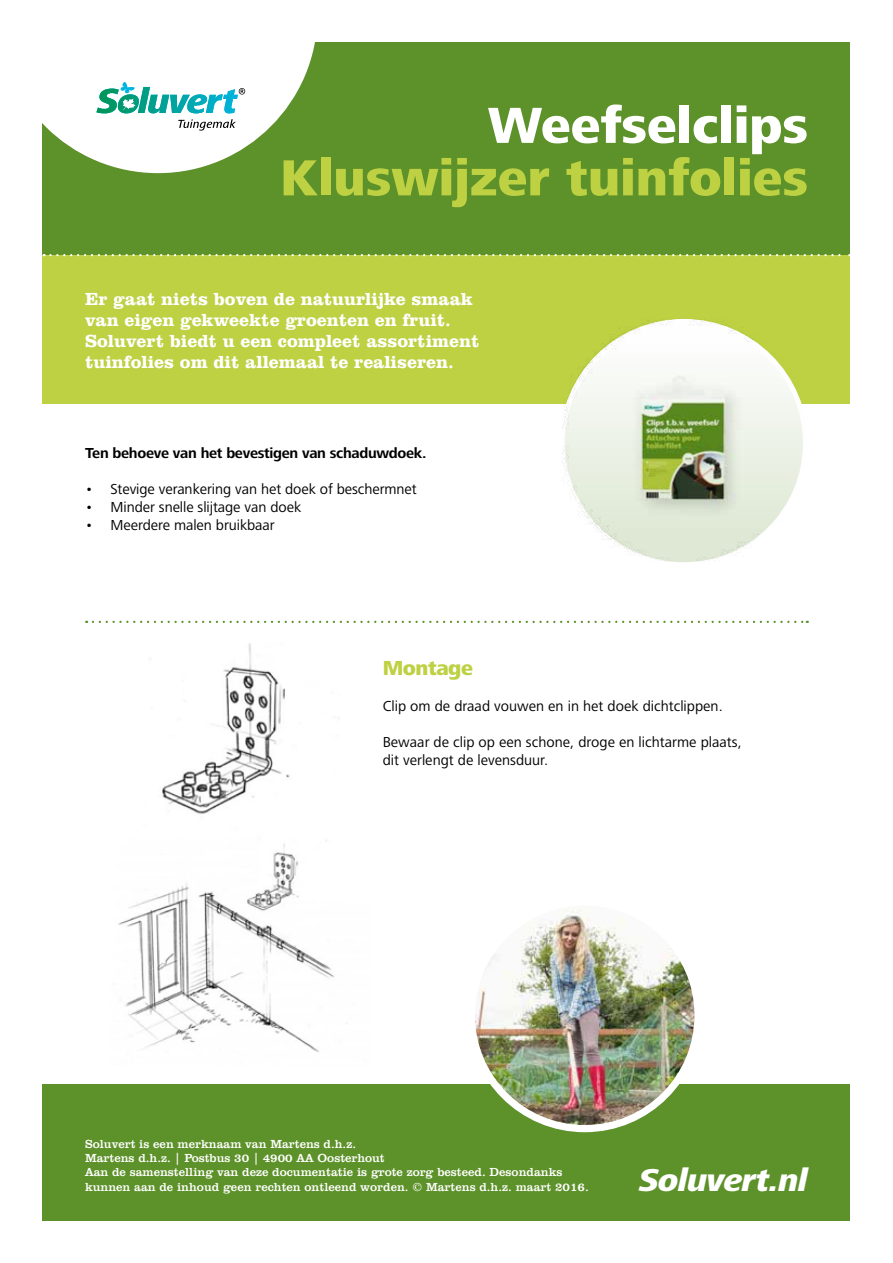
<style>
.page{position:relative;width:893px;height:1263px;background:#fff}
.page>*{position:absolute;margin:0;border:0;box-sizing:border-box;transform-origin:0 0}
.t1{font:800 52.5px "Frutiger Next LT";color:#bdd143}
.t2{font:800 52.5px "Frutiger Next LT";color:#fff}
.t3{font:italic 800 32.85px "Frutiger Next LT";letter-spacing:-.02em;color:#fff}
.t4{font:800 21px "Frutiger Next LT";letter-spacing:-.02em;color:#bdd143}
.t5{font:700 18px/21px "Clarendon BT";color:#fff}
.t6{font:15px/18px "Frutiger Next LT";color:#000}
.t7{font:700 15px "Frutiger Next LT";letter-spacing:-.02em;color:#000}
.t8{font:12px/14.4px "Clarendon BT";color:#fff}
</style>
<div class="page">
<div style="left:43px;top:1084px;width:807px;height:136px;background:#5d9129"></div>
<div style="left:43px;top:255px;width:807px;height:149px;background:#bdd143"></div>
<div style="left:43px;top:43px;width:807px;height:212px;background:#5d9129"></div>
<svg style="left:42px;top:42px;width:275px;height:131px"></svg>
<svg style="left:44px;top:254px;width:806px;height:2px"></svg>
<svg style="left:93px;top:621px;width:715px;height:2px"></svg>
<img style="left:471px;top:902px;width:227px;height:226px;border-radius:113px">
<div style="left:468px;top:898px;width:234px;height:234px;border:7px solid #fff;border-radius:50%"></div>
<img style="left:562px;top:319px;width:241px;height:243px">
<img style="left:118px;top:872px;width:229px;height:180px">
<img style="left:134px;top:620px;width:206px;height:252px">
<h1 class="t2" style="left:488px;top:96px;width:322px">Weefselclips</h1>
<h1 class="t1" style="left:280px;top:148px;width:529px">Kluswijzer tuinfolies</h1>
<h3 class="t5" style="left:85px;top:288px;width:396px">Er gaat niets boven de natuurlijke smaak van eigen gekweekte groenten en fruit.<br>Soluvert biedt u een compleet assortiment tuinfolies om dit allemaal te realiseren.</h3>
<p class="t7" style="left:85px;top:445px;width:343px">Ten behoeve van het bevestigen van schaduwdoek.</p>
<p class="t6" style="left:85px;top:480px;width:333px">• Stevige verankering van het doek of beschermnet</p>
<p class="t6" style="left:85px;top:498px;width:218px">• Minder snelle slijtage van doek</p>
<p class="t6" style="left:85px;top:516px;width:191px">• Meerdere malen bruikbaar</p>
<h3 class="t4" style="left:383px;top:656px;width:92px">Montage</h3>
<p class="t6" style="left:383px;top:697px;width:341px">Clip om de draad vouwen en in het doek dichtclippen.</p>
<p class="t6" style="left:383px;top:733px;width:361px">Bewaar de clip op een schone, droge en lichtarme plaats, dit verlengt de levensduur.</p>
<p class="t8" style="left:85px;top:1136px;width:505px">Soluvert is een merknaam van Martens d.h.z.<br>Martens d.h.z. | Postbus 30 | 4900 AA Oosterhout<br>Aan de samenstelling van deze documentatie is grote zorg besteed. Desondanks kunnen aan de inhoud geen rechten ontleend worden. © Martens d.h.z. maart 2016.</p>
<h2 class="t3" style="left:640px;top:1161px;width:170px">Soluvert.nl</h2>
</div>
